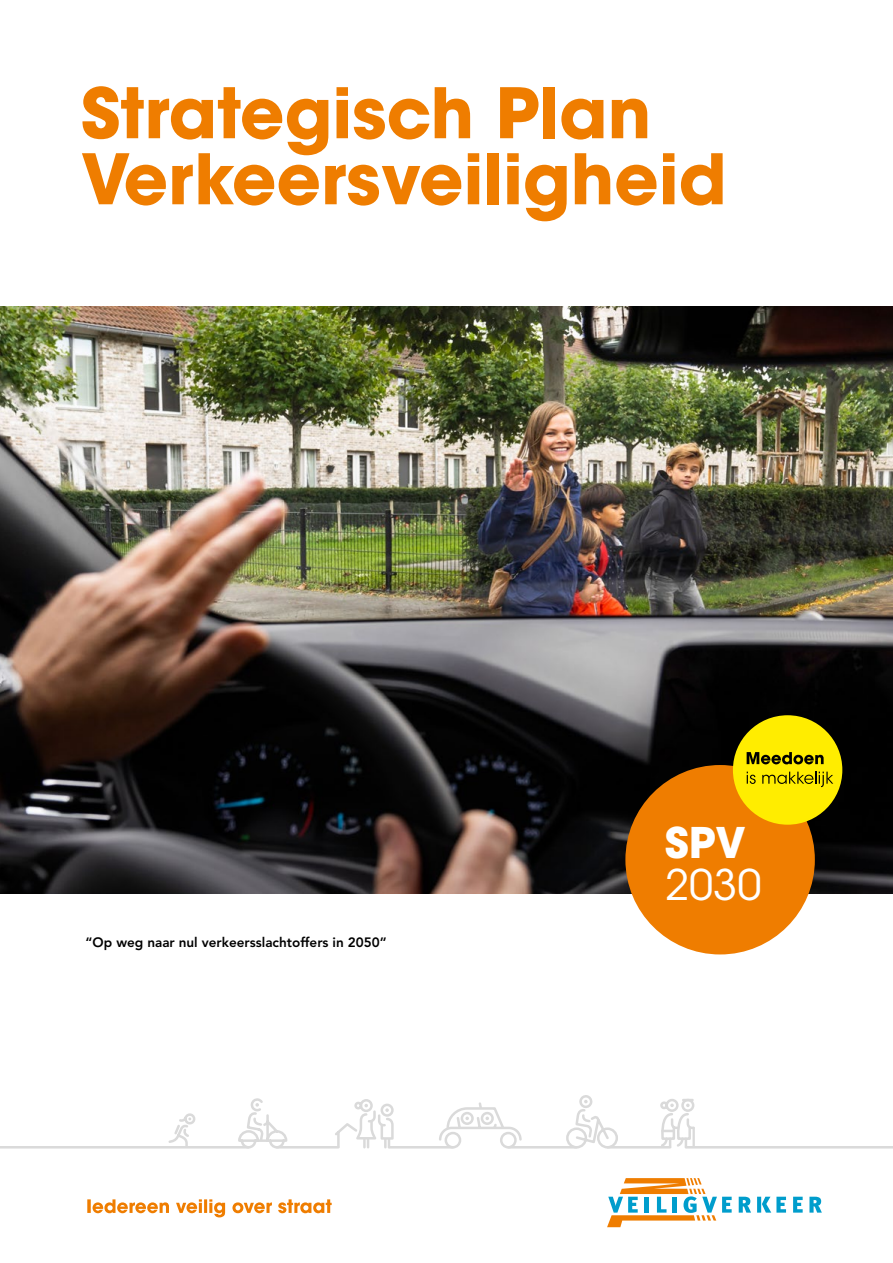
<style>
.page{position:relative;width:893px;height:1263px;background:#fff}
.page>*{position:absolute;margin:0;border:0;box-sizing:border-box;transform-origin:0 0}
.t1{font:700 69px/66px "ITC Avant Garde Std";color:#ef7d00}
.t2{font:42px "ITC Avant Garde Std";color:#fff}
.t3{font:700 42px "ITC Avant Garde Std";color:#fff}
.t4{font:800 13.5px "Avenir LT Std";color:#000}
</style>
<div class="page">
<img style="left:0;top:306px;width:893px;height:587px">
<svg style="left:607px;top:1178px;width:125px;height:49px"></svg>
<svg style="left:739px;top:1197px;width:12px;height:15px"></svg>
<svg style="left:757px;top:1197px;width:29px;height:15px"></svg>
<svg style="left:793px;top:1197px;width:10px;height:15px"></svg>
<svg style="left:809px;top:1197px;width:13px;height:15px"></svg>
<svg style="left:87px;top:1199px;width:245px;height:18px"></svg>
<hr style="left:686px;top:1146px;width:207px;height:2px;background:#dadada">
<hr style="left:0;top:1146px;width:249px;height:2px;background:#dadada">
<svg style="left:167px;top:1095px;width:529px;height:54px"></svg>
<div style="left:625px;top:765px;width:190px;height:189px;background:#ef7d00;border-radius:50%"></div>
<div style="left:733px;top:715px;width:109px;height:110px;background:#ffed00;border-radius:50%"></div>
<svg style="left:747px;top:752px;width:77px;height:12px"></svg>
<svg style="left:747px;top:772px;width:9px;height:12px"></svg>
<svg style="left:762px;top:772px;width:71px;height:15px"></svg>
<h1 class="t1" style="left:81px;top:79px;width:647px">Strategisch Plan<br>Verkeersveiligheid</h1>
<p class="t4" style="left:86px;top:934px;width:303px">“Op weg naar nul verkeersslachtoffers in 2050”</p>
<h2 class="t3" style="left:665px;top:815px;width:83px">SPV</h2>
<h2 class="t2" style="left:665px;top:859px;width:98px">2030</h2>
</div>
